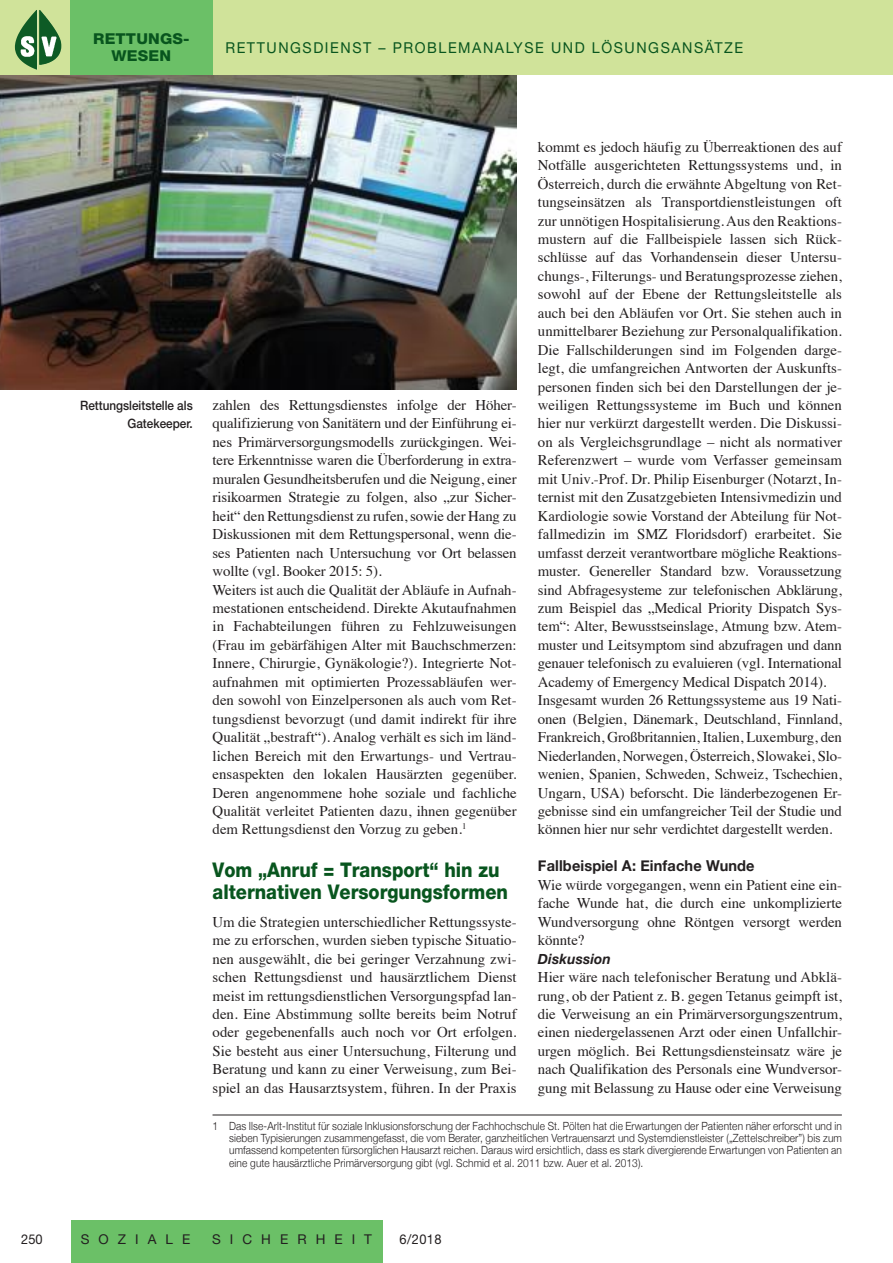
<style>
.page{position:relative;width:893px;height:1263px;background:#fff}
.page>*{position:absolute;margin:0;border:0;box-sizing:border-box;transform-origin:0 0}
.t1{font:800 20.25px/21.8px "Helvetica Neue";color:#08551e;scale:.9 1}
.t2{font:15px "Helvetica Neue LT Std";letter-spacing:.11em;color:#08551e;scale:.95 1}
.t3{font:700 15px "Helvetica Neue";letter-spacing:.01em;color:#231f20}
.t4{font:800 15px/17.5px "Helvetica Neue LT Std";letter-spacing:.01em;color:#08551e;text-align:center;scale:1.05 1}
.t5{font:14.85px/18.5px "Times";color:#231f20;text-align:justify}
.t6{font:italic 700 14.25px "Helvetica Neue";letter-spacing:.01em;color:#231f20}
.t7{font:13.5px "Helvetica Neue LT Std";letter-spacing:.67em;color:#231f20}
.t8{font:13.5px "Helvetica Neue LT Std";letter-spacing:.67em;color:#231f20;scale:.95 1}
.t9{font:500 12.9px/18.5px "Helvetica Neue";color:#231f20;text-align:right;scale:.91 1}
.t10{font:300 11.25px/12.5px "Helvetica Neue";letter-spacing:.01em;color:#231f20;text-align:justify;scale:.9 1}
</style>
<div class="page">
<img style="left:0;top:74px;width:517px;height:316px">
<div style="left:71px;top:1220px;width:312px;height:43px;background:#6bc067"></div>
<div style="left:0;top:0;width:893px;height:74px;background:#d0e39a"></div>
<div style="left:70px;top:0;width:143px;height:74px;background:#6bc067"></div>
<img style="left:39px;top:10px;width:22px;height:55px">
<hr style="left:213px;top:1114px;width:629px;height:1px;background:#231f20">
<p class="t4" style="left:93px;top:30px;width:93px">RETTUNGS-<br>WESEN</p>
<p class="t2" style="left:225px;top:39px;width:12px">RETT</p>
<p class="t2" style="left:266px;top:39px;width:483px">UNGSDIENST – PROBLEMANALYSE UND LÖSUNGSANSÄTZE</p>
<p class="t9" style="left:80px;top:396px;width:125px">Rettungsleitstelle als<br>Gatekeeper.</p>
<p class="t5" style="left:538px;top:136px;width:306px;text-align:left">kommt es jedoch häufig zu Überreaktionen des auf Notfälle ausgerichteten Rettungssystems und, in Österreich, durch die erwähnte Abgeltung von Ret&shy;tungseinsätzen als Transportdienstleistungen oft zur unnötigen Hospitalisierung. Aus den Reaktions&shy;mustern auf die Fallbeispiele lassen sich Rück&shy;schlüsse auf das Vorhandensein dieser Untersu&shy;chungs-, Filterungs- und Beratungsprozesse ziehen, sowohl auf der Ebene der Rettungsleitstelle als auch bei den Abläufen vor Ort. Sie stehen auch in unmittelbarer Beziehung zur Personalqualifikation.<br>Die Fallschilderungen sind im Folgenden darge&shy;legt, die umfangreichen Antworten der Auskunfts&shy;personen finden sich bei den Darstellungen der je&shy;weiligen Rettungssysteme im Buch und können hier nur verkürzt dargestellt werden. Die Diskussi&shy;on als Vergleichsgrundlage – nicht als normativer Referenzwert – wurde vom Verfasser gemeinsam mit Univ.-Prof. Dr. Philip Eisenburger (Notarzt, In&shy;ternist mit den Zusatzgebieten Intensivmedizin und Kardiologie sowie Vorstand der Abteilung für Not&shy;fallmedizin im SMZ Floridsdorf) erarbeitet. Sie umfasst derzeit verantwortbare mögliche Reaktions&shy;muster. Genereller Standard bzw. Voraussetzung sind Abfragesysteme zur telefonischen Abklärung, zum Beispiel das „Medical Priority Dispatch Sys&shy;tem“: Alter, Bewusstseinslage, Atmung bzw. Atem&shy;muster und Leitsymptom sind abzufragen und dann genauer telefonisch zu evaluieren (vgl. International Academy of Emergency Medical Dispatch 2014).<br>Insgesamt wurden 26 Rettungssysteme aus 19 Nati&shy;onen (Belgien, Dänemark, Deutschland, Finnland, Frankreich, Großbritannien, Italien, Luxemburg, den Niederlanden, Norwegen, Österreich, Slowakei, Slo&shy;wenien, Spanien, Schweden, Schweiz, Tschechien, Ungarn, USA) beforscht. Die länderbezogenen Er&shy;gebnisse sind ein umfangreicher Teil der Studie und können hier nur sehr verdichtet dargestellt werden.</p>
<p class="t3" style="left:538px;top:854px;width:218px">Fallbeispiel A: Einfache Wunde</p>
<p class="t5" style="left:538px;top:874px;width:306px">Wie würde vorgegangen, wenn ein Patient eine ein&shy;fache Wunde hat, die durch eine unkomplizierte Wundversorgung ohne Röntgen versorgt werden könnte?</p>
<p class="t6" style="left:538px;top:947px;width:74px">Diskussion</p>
<p class="t5" style="left:538px;top:966px;width:306px">Hier wäre nach telefonischer Beratung und Abklä&shy;rung, ob der Patient z. B. gegen Tetanus geimpft ist, die Verweisung an ein Primärversorgungszentrum, einen niedergelassenen Arzt oder einen Unfallchir&shy;urgen möglich. Bei Rettungsdiensteinsatz wäre je nach Qualifikation des Personals eine Wundversor&shy;gung mit Belassung zu Hause oder eine Verweisung</p>
<p class="t5" style="left:213px;top:394px;width:306px;text-align:left">zahlen des Rettungsdienstes infolge der Höher&shy;qualifizierung von Sanitätern und der Einführung ei&shy;nes Primärversorgungsmodells zurückgingen. Wei&shy;tere Erkenntnisse waren die Überforderung in extra&shy;muralen Gesundheitsberufen und die Neigung, einer risikoarmen Strategie zu folgen, also „zur Sicher&shy;heit“ den Rettungsdienst zu rufen, sowie der Hang zu Diskussionen mit dem Rettungspersonal, wenn die&shy;ses Patienten nach Untersuchung vor Ort belassen wollte (vgl. Booker 2015: 5).<br>Weiters ist auch die Qualität der Abläufe in Aufnah&shy;mestationen entscheidend. Direkte Akutaufnahmen in Fachabteilungen führen zu Fehlzuweisungen (Frau im gebärfähigen Alter mit Bauchschmerzen:<br>Innere, Chirurgie, Gynäkologie?). Integrierte Not&shy;aufnahmen mit optimierten Prozessabläufen wer&shy;den sowohl von Einzelpersonen als auch vom Ret&shy;tungsdienst bevorzugt (und damit indirekt für ihre Qualität „bestraft“). Analog verhält es sich im länd&shy;lichen Bereich mit den Erwartungs- und Vertrau&shy;ensaspekten den lokalen Hausärzten gegenüber.<br>Deren angenommene hohe soziale und fachliche Qualität verleitet Patienten dazu, ihnen gegenüber dem Rettungsdienst den Vorzug zu geben.<sup>1</sup></p>
<h1 class="t1" style="left:213px;top:859px;width:330px">Vom „Anruf = Transport“ hin zu alternativen Versorgungsformen</h1>
<p class="t5" style="left:213px;top:911px;width:306px">Um die Strategien unterschiedlicher Rettungssyste&shy;me zu erforschen, wurden sieben typische Situatio&shy;nen ausgewählt, die bei geringer Verzahnung zwi&shy;schen Rettungsdienst und hausärztlichem Dienst meist im rettungsdienstlichen Versorgungspfad lan&shy;den. Eine Abstimmung sollte bereits beim Notruf oder gegebenenfalls auch noch vor Ort erfolgen.<br>Sie besteht aus einer Untersuchung, Filterung und Beratung und kann zu einer Verweisung, zum Bei&shy;spiel an das Hausarztsystem, führen. In der Praxis</p>
<p class="t10" style="left:229px;top:1118px;width:682px;text-indent:-17px">1 Das Ilse-Arlt-Institut für soziale Inklusionsforschung der Fachhochschule St. Pölten hat die Erwartungen der Patienten näher erforscht und in sieben Typisierungen zusammengefasst, die vom Berater, ganzheitlichen Vertrauensarzt und Systemdienstleister („Zettelschreiber”) bis zum umfassend kompetenten fürsorglichen Hausarzt reichen. Daraus wird ersichtlich, dass es stark divergierende Erwartungen von Patienten an eine gute hausärztliche Primärversorgung gibt (vgl. Schmid et al. 2011 bzw. Auer et al. 2013).</p>
<p class="t8" style="left:21px;top:1231px;width:24px">250</p>
<p class="t7" style="left:81px;top:1231px;width:111px">SOZIALE</p>
<p class="t7" style="left:212px;top:1231px;width:161px">SICHERHEIT</p>
<p class="t8" style="left:400px;top:1231px;width:46px">6/2018</p>
</div>
